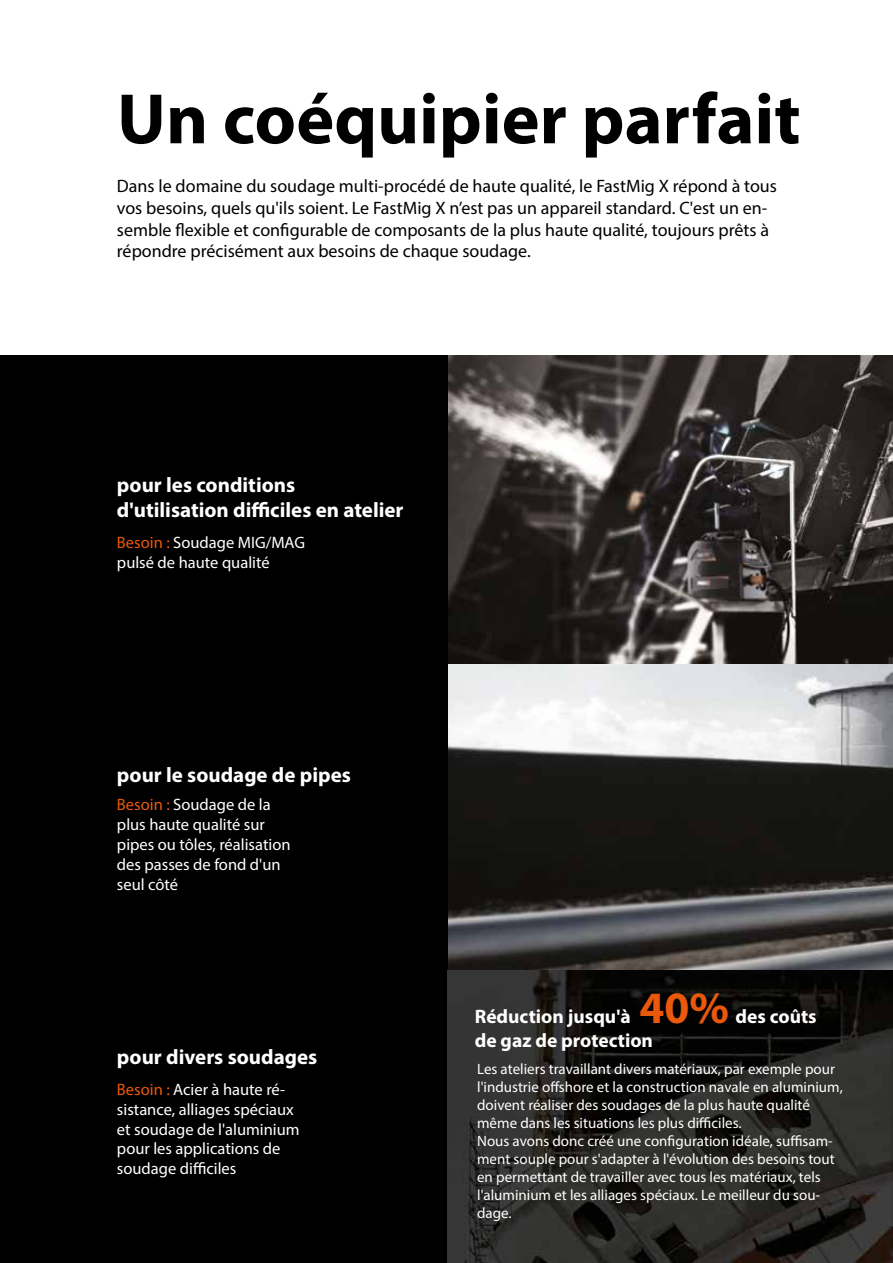
<style>
.page{position:relative;width:893px;height:1263px;background:#fff}
.page>*{position:absolute;margin:0;border:0;box-sizing:border-box;transform-origin:0 0}
.t1{font:700 72px "Myriad Pro";color:#000}
.t2{font:700 45px "Myriad Pro";color:#ea580c}
.t3{font:700 21px/25.2px "Myriad Pro";color:#fff}
.t4{font:700 19.5px "Myriad Pro";color:#fff}
.t5{font:18px/21.6px "Myriad Pro";color:#000}
.t6{font:16.5px/19.8px "Myriad Pro";color:#fff}
.t7{font:15px/18px "Myriad Pro";color:#fff}
.s1{color:#ea580c}
</style>
<div class="page">
<img style="left:447px;top:663px;width:446px;height:600px">
<img style="left:447px;top:356px;width:446px;height:307px">
<div style="left:0;top:356px;width:447px;height:907px;background:#000"></div>
<h1 class="t1" style="left:117px;top:72px;width:685px">Un coéquipier parfait</h1>
<p class="t5" style="left:117px;top:175px;width:662px">Dans le domaine du soudage multi-procédé de haute qualité, le FastMig X répond à tous vos besoins, quels qu'ils soient. Le FastMig X n’est pas un appareil standard. C'est un en&shy;semble flexible et configurable de composants de la plus haute qualité, toujours prêts à répondre précisément aux besoins de chaque soudage.</p>
<h3 class="t3" style="left:117px;top:471px;width:288px">pour les conditions d'utilisation difficiles en atelier</h3>
<p class="t6" style="left:117px;top:532px;width:190px"><span class="s1">Besoin :</span> Soudage MIG/MAG pulsé de haute qualité</p>
<h3 class="t3" style="left:117px;top:762px;width:235px">pour le soudage de pipes</h3>
<p class="t6" style="left:117px;top:795px;width:175px"><span class="s1">Besoin :</span> Soudage de la plus haute qualité sur pipes ou tôles, réalisation des passes de fond d'un seul côté</p>
<h3 class="t3" style="left:117px;top:1044px;width:202px">pour divers soudages</h3>
<p class="t6" style="left:117px;top:1079px;width:184px"><span class="s1">Besoin :</span> Acier à haute ré&shy;sistance, alliages spéciaux et soudage de l'aluminium pour les applications de soudage difficiles</p>
<h3 class="t4" style="left:475px;top:1004px;width:157px">Réduction jusqu'à</h3>
<h2 class="t2" style="left:639px;top:979px;width:91px">40%</h2>
<h3 class="t4" style="left:475px;top:1027px;width:180px">de gaz de protection</h3>
<h3 class="t4" style="left:736px;top:1004px;width:83px">des coûts</h3>
<p class="t7" style="left:477px;top:1059px;width:367px">Les ateliers travaillant divers matériaux, par exemple pour l'industrie offshore et la construction navale en aluminium, doivent réaliser des soudages de la plus haute qualité même dans les situations les plus difficiles.<br>Nous avons donc créé une configuration idéale, suffisam&shy;ment souple pour s'adapter à l'évolution des besoins tout en permettant de travailler avec tous les matériaux, tels l'aluminium et les alliages spéciaux. Le meilleur du sou&shy;dage.</p>
</div>
